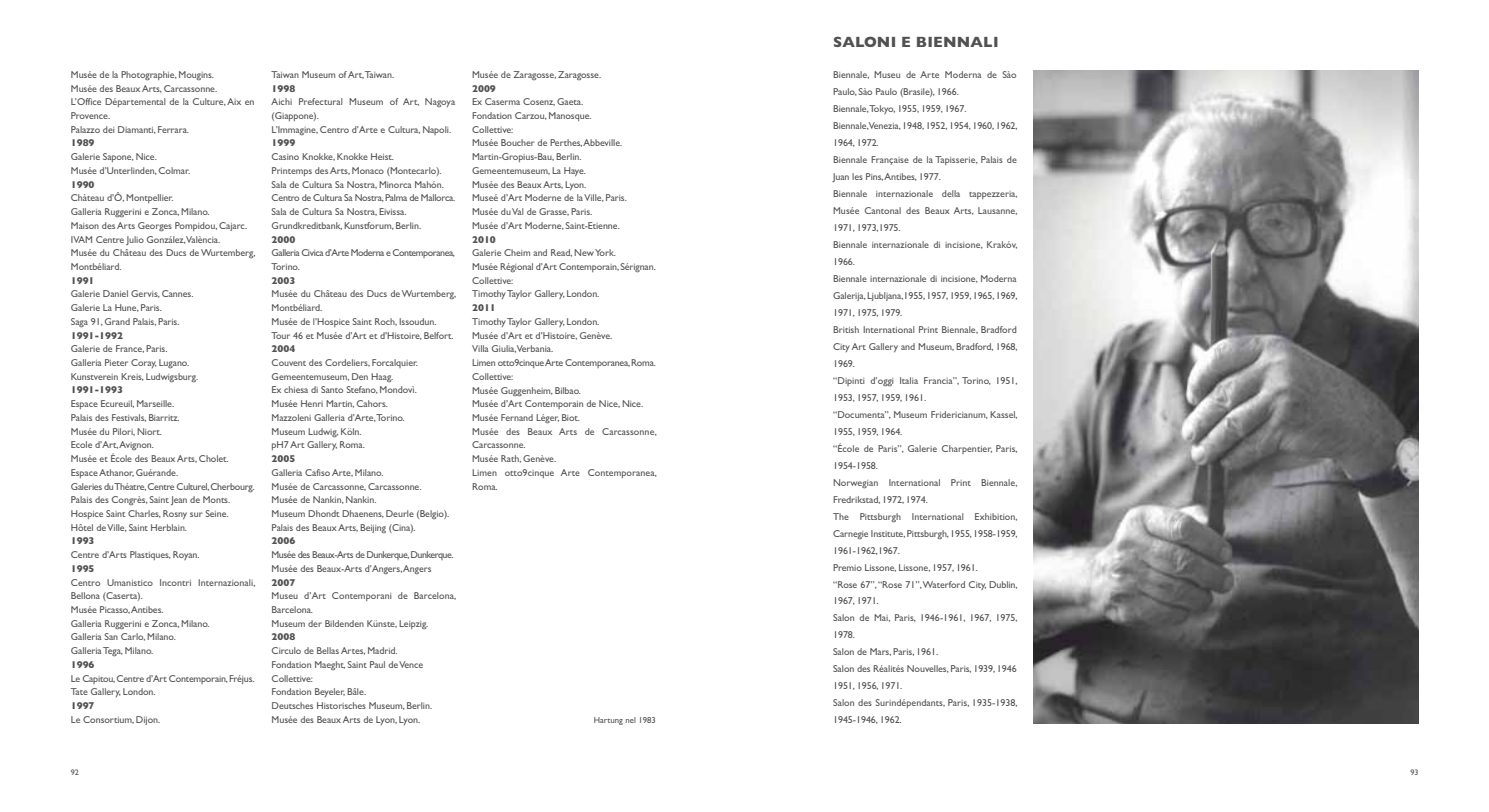
<style>
.page{position:relative;width:1489px;height:812px;background:#fff}
.page>*{position:absolute;margin:0;border:0;box-sizing:border-box;transform-origin:0 0}
.t1{font:700 15px "Gill Sans";letter-spacing:.015em;color:#525152}
.t2{font:10px/13.8px "Gill Sans";letter-spacing:-.005em;color:#525152}
.t3{font:700 10px "Gill Sans";letter-spacing:-.005em;color:#525152}
.t4{font:10px/13.8px "Gill Sans";letter-spacing:-.05em;color:#525152}
.t5{font:10px/13.8px "Gill Sans";letter-spacing:-.045em;color:#525152}
.t6{font:8.75px "Gill Sans";color:#525152}
.t7{font:8.12px "Gill Sans";color:#525152}
</style>
<div class="page">
<img style="left:1033px;top:71px;width:384px;height:652px">
<p class="t2" style="left:71px;top:69px;width:185px">Musée de la Photographie, Mougins.<br>Musée des Beaux Arts, Carcassonne.<br>L’Office Départemental de la Culture, Aix en<br>Provence.<br>Palazzo dei Diamanti, Ferrara.</p>
<p class="t3" style="left:71px;top:140px;width:25px">1989</p>
<p class="t2" style="left:71px;top:151px;width:121px">Galerie Sapone, Nice.<br>Musée d’Unterlinden, Colmar.</p>
<p class="t3" style="left:71px;top:181px;width:25px">1990</p>
<p class="t2" style="left:71px;top:192px;width:186px">Chàteau d’Ô, Montpellier.<br>Galleria Ruggerini e Zonca, Milano.<br>Maison des Arts Georges Pompidou, Cajarc.<br>IVAM Centre Julio González,València.<br>Musée du Château des Ducs de Wurtemberg, Montbéliard.</p>
<p class="t3" style="left:71px;top:277px;width:25px">1991</p>
<p class="t2" style="left:71px;top:288px;width:124px">Galerie Daniel Gervis, Cannes.<br>Galerie La Hune, Paris.<br>Saga 91, Grand Palais, Paris.</p>
<p class="t3" style="left:71px;top:332px;width:54px">1991-1992</p>
<p class="t2" style="left:71px;top:343px;width:129px">Galerie de France, Paris.<br>Galleria Pieter Coray, Lugano.<br>Kunstverein Kreis, Ludwigsburg.</p>
<p class="t3" style="left:71px;top:386px;width:54px">1991-1993</p>
<p class="t2" style="left:71px;top:398px;width:185px">Espace Ecureuil, Marseille.<br>Palais des Festivals, Biarritz.<br>Musée du Pilori, Niort.<br>Ecole d’Art, Avignon.<br>Musée et École des Beaux Arts, Cholet.<br>Espace Athanor, Guérande.<br>Galeries du Théatre, Centre Culturel, Cherbourg.<br>Palais des Congrès, Saint Jean de Monts.<br>Hospice Saint Charles, Rosny sur Seine.<br>Hôtel de Ville, Saint Herblain.</p>
<p class="t3" style="left:71px;top:537px;width:25px">1993</p>
<p class="t2" style="left:71px;top:549px;width:130px">Centre d’Arts Plastiques, Royan.</p>
<p class="t3" style="left:71px;top:565px;width:25px">1995</p>
<p class="t2" style="left:71px;top:576px;width:186px">Centro Umanistico Incontri Internazionali,<br>Bellona (Caserta).<br>Musée Picasso, Antibes.<br>Galleria Ruggerini e Zonca, Milano.<br>Galleria San Carlo, Milano.<br>Galleria Tega, Milano.</p>
<p class="t3" style="left:71px;top:661px;width:25px">1996</p>
<p class="t2" style="left:71px;top:672px;width:185px">Le Capitou, Centre d’Art Contemporain, Fréjus.<br>Tate Gallery, London.</p>
<p class="t3" style="left:71px;top:702px;width:25px">1997</p>
<p class="t2" style="left:71px;top:713px;width:91px">Le Consortium, Dijon.</p>
<p class="t2" style="left:272px;top:69px;width:124px">Taiwan Museum of Art,Taiwan.</p>
<p class="t3" style="left:272px;top:85px;width:25px">1998</p>
<p class="t2" style="left:272px;top:96px;width:185px">Aichi Prefectural Museum of Art, Nagoya (Giappone).<br>L’Immagine, Centro d’Arte e Cultura, Napoli.</p>
<p class="t3" style="left:272px;top:140px;width:25px">1999</p>
<p class="t2" style="left:272px;top:151px;width:185px">Casino Knokke, Knokke Heist.<br>Printemps des Arts, Monaco (Montecarlo).<br>Sala de Cultura Sa Nostra, Minorca Mahón.<br>Centro de Cultura Sa Nostra, Palma de Mallorca.<br>Sala de Cultura Sa Nostra, Eivissa.<br>Grundkreditbank, Kunstforum, Berlin.</p>
<p class="t3" style="left:272px;top:236px;width:25px">2000</p>
<p class="t5" style="left:272px;top:247px;width:185px">Galleria Civica d’Arte Moderna e Contemporanea,<br>Torino.</p>
<p class="t3" style="left:272px;top:277px;width:25px">2003</p>
<p class="t2" style="left:272px;top:288px;width:186px">Musée du Château des Ducs de Wurtemberg, Montbéliard.<br>Musée de l’Hospice Saint Roch, Issoudun.<br>Tour 46 et Musée d’Art et d’Histoire, Belfort.</p>
<p class="t3" style="left:272px;top:345px;width:25px">2004</p>
<p class="t2" style="left:272px;top:357px;width:148px">Couvent des Cordeliers, Forcalquier.<br>Gemeentemuseum, Den Haag.<br>Ex chiesa di Santo Stefano, Mondovì.<br>Musée Henri Martin, Cahors.<br>Mazzoleni Galleria d’Arte,Torino.<br>Museum Ludwig, Köln.<br>pH7 Art Gallery, Roma.</p>
<p class="t3" style="left:272px;top:455px;width:25px">2005</p>
<p class="t2" style="left:272px;top:466px;width:179px">Galleria Cafiso Arte, Milano.<br>Musée de Carcassonne, Carcassonne.<br>Musée de Nankin, Nankin.<br>Museum Dhondt Dhaenens, Deurle (Belgio).<br>Palais des Beaux Arts, Beijing (Cina).</p>
<p class="t3" style="left:272px;top:537px;width:25px">2006</p>
<p class="t4" style="left:272px;top:549px;width:184px">Musée des Beaux-Arts de Dunkerque, Dunkerque.<br>Musée des Beaux-Arts d’Angers, Angers</p>
<p class="t3" style="left:272px;top:578px;width:25px">2007</p>
<p class="t2" style="left:272px;top:590px;width:186px">Museu d’Art Contemporani de Barcelona,<br>Barcelona.<br>Museum der Bildenden Künste, Leipzig.</p>
<p class="t3" style="left:272px;top:633px;width:25px">2008</p>
<p class="t2" style="left:272px;top:645px;width:162px">Circulo de Bellas Artes, Madrid.<br>Fondation Maeght, Saint Paul de Vence<br>Collettive:<br>Fondation Beyeler, Bâle.<br>Deutsches Historisches Museum, Berlin.<br>Musée des Beaux Arts de Lyon, Lyon.</p>
<p class="t2" style="left:472px;top:69px;width:131px">Musée de Zaragosse, Zaragosse.</p>
<p class="t3" style="left:472px;top:85px;width:25px">2009</p>
<p class="t2" style="left:472px;top:96px;width:156px">Ex Caserma Cosenz, Gaeta.<br>Fondation Carzou, Manosque.<br>Collettive:<br>Musée Boucher de Perthes, Abbeville.<br>Martin-Gropius-Bau, Berlin.<br>Gemeentemuseum, La Haye.<br>Musée des Beaux Arts, Lyon.<br>Museé d’Art Moderne de la Ville, Paris.<br>Musée du Val de Grasse, Paris.<br>Musée d’Art Moderne, Saint-Etienne.</p>
<p class="t3" style="left:472px;top:236px;width:25px">2010</p>
<p class="t2" style="left:472px;top:247px;width:185px">Galerie Cheim and Read, New York.<br>Musée Régional d’Art Contemporain, Sérignan.<br>Collettive:<br>Timothy Taylor Gallery, London.</p>
<p class="t3" style="left:472px;top:304px;width:25px">2011</p>
<p class="t2" style="left:472px;top:316px;width:186px">Timothy Taylor Gallery, London.<br>Musée d’Art et d’Histoire, Genève.<br>Villa Giulia,Verbania.<br>Limen otto9cinque Arte Contemporanea, Roma.<br>Collettive:<br>Musée Guggenheim, Bilbao.<br>Musée d’Art Contemporain de Nice, Nice.<br>Musée Fernand Léger, Biot.<br>Musée des Beaux Arts de Carcassonne,<br>Carcassonne.<br>Musée Rath, Genève.<br>Limen otto9cinque Arte Contemporanea,<br>Roma.</p>
<p class="t6" style="left:594px;top:717px;width:64px">Hartung nel 1983</p>
<h1 class="t1" style="left:833px;top:36px;width:167px">SALONI E BIENNALI</h1>
<p class="t2" style="left:833px;top:67px;width:186px;line-height:17px">Biennale, Museu de Arte Moderna de Sào Paulo, Sào Paulo (Brasile), 1966.<br>Biennale,Tokyo, 1955, 1959, 1967.<br>Biennale,Venezia, 1948, 1952, 1954, 1960, 1962, 1964, 1972.<br>Biennale Française de la Tapisserie, Palais de Juan les Pins, Antibes, 1977.<br>Biennale internazionale della tappezzeria, Musée Cantonal des Beaux Arts, Lausanne, 1971, 1973,1975.<br>Biennale internazionale di incisione, Krakóv, 1966.<br>Biennale internazionale di incisione, Moderna Galerija, Ljubljana,1955, 1957, 1959, 1965, 1969, 1971, 1975, 1979.<br>British International Print Biennale, Bradford City Art Gallery and Museum, Bradford, 1968, 1969.<br>“Dipinti d’oggi Italia Francia”, Torino, 1951, 1953, 1957, 1959, 1961.<br>“Documenta”, Museum Fridericianum, Kassel, 1955, 1959, 1964.<br>“École de Paris”, Galerie Charpentier, Paris, 1954-1958.<br>Norwegian International Print Biennale, Fredrikstad, 1972, 1974.<br>The Pittsburgh International Exhibition, Carnegie Institute, Pittsburgh, 1955, 1958-1959, 1961-1962,1967.<br>Premio Lissone, Lissone, 1957, 1961.<br>“Rose 67”, “Rose 71”, Waterford City, Dublin, 1967, 1971.<br>Salon de Mai, Paris, 1946-1961, 1967, 1975, 1978.<br>Salon de Mars, Paris, 1961.<br>Salon des Réalités Nouvelles, Paris, 1939, 1946<br>1951, 1956, 1971.<br>Salon des Surindépendants, Paris, 1935-1938, 1945-1946, 1962.</p>
<p class="t7" style="left:71px;top:769px;width:10px">92</p>
<p class="t7" style="left:1410px;top:769px;width:10px">93</p>
</div>
